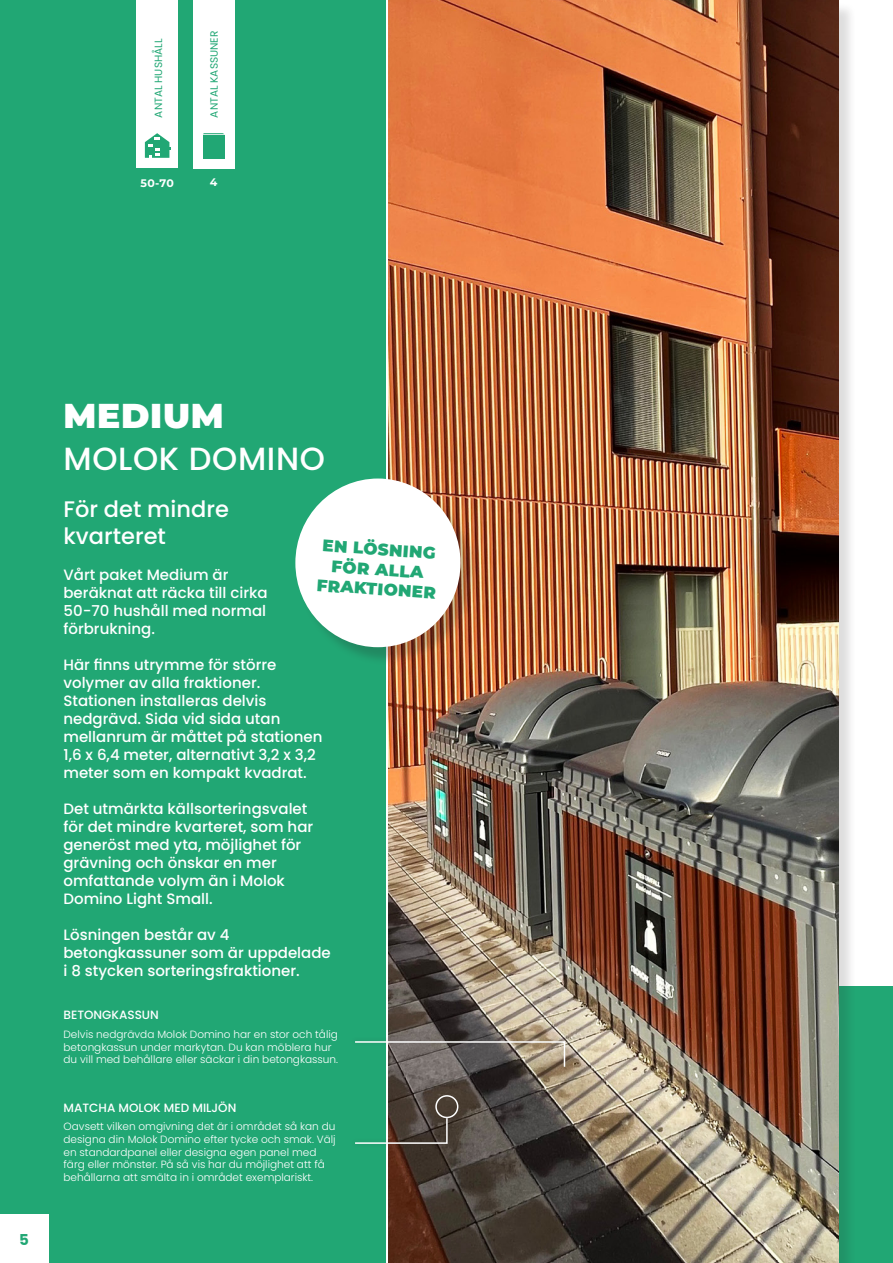
<style>
.page{position:relative;width:893px;height:1263px;background:#fff}
.page>*{position:absolute;margin:0;border:0;box-sizing:border-box;transform-origin:0 0}
.t1{font:900 34.5px "Montserrat";letter-spacing:.02em;color:#fff}
.t2{font:500 32.1px "Poppins";letter-spacing:.02em;color:#fff}
.t3{font:500 22.5px "Poppins";color:#fff}
.t4{font:900 16.65px/20px "Montserrat";color:#21a774;text-align:center}
.t5{font:500 15px/18px "Poppins";color:#fff}
.t6{font:700 15px "Poppins";color:#21a774}
.t7{font:500 12px "Poppins";color:#fff}
.t8{font:700 10.95px "Montserrat";color:#fff}
.t9{font:300 10.5px/12.6px "Poppins";color:#fff}
.t10{font:10.5px "Poppins";color:#21a774}
</style>
<div class="page">
<div style="left:839px;top:986px;width:54px;height:277px;background:#21a774"></div>
<div style="left:0;top:0;width:386px;height:1263px;background:#21a774"></div>
<div style="left:0;top:1215px;width:48px;height:48px;background:#fff"></div>
<div style="left:391px;top:2px;width:466px;height:1261px;background:#231f20;opacity:.15"></div>
<img style="left:388px;top:0;width:450px;height:1263px">
<div style="left:136px;top:0;width:42px;height:168px;background:#fff"></div>
<div style="left:193px;top:0;width:41px;height:168px;background:#fff"></div>
<svg style="left:145px;top:133px;width:26px;height:25px"></svg>
<div style="left:203px;top:135px;width:7px;height:8px;background:#21a774"></div>
<div style="left:211px;top:135px;width:14px;height:8px;background:#21a774"></div>
<div style="left:203px;top:144px;width:22px;height:15px;background:#21a774"></div>
<svg style="left:203px;top:133px;width:21px;height:1px"></svg>
<div style="left:298px;top:481px;width:181px;height:185px;background:#231f20;opacity:.22"></div>
<div style="left:295px;top:478px;width:166px;height:169px;background:#fff;border-radius:50%"></div>
<div style="left:431px;top:1091px;width:32px;height:32px;background:#231f20;opacity:.09"></div>
<div style="left:435px;top:1095px;width:23px;height:23px;border:2px solid #fff;border-radius:50%"></div>
<div style="left:351px;top:1114px;width:101px;height:34px;background:#231f20;opacity:.21"></div>
<svg style="left:354px;top:1117px;width:94px;height:27px"></svg>
<div style="left:351px;top:1036px;width:219px;height:35px;background:#231f20;opacity:.21"></div>
<svg style="left:354px;top:1040px;width:212px;height:28px"></svg>
<p class="t10" style="left:152px;top:118px;width:80px;rotate:-90deg">ANTAL HUSHÅLL</p>
<p class="t8" style="left:140px;top:175px;width:35px">50-70</p>
<p class="t10" style="left:208px;top:118px;width:88px;rotate:-90deg">ANTAL KASSUNER</p>
<p class="t8" style="left:210px;top:175px;width:9px">4</p>
<p class="t6" style="left:19px;top:1231px;width:11px">5</p>
<p class="t1" style="left:64px;top:390px;width:162px">MEDIUM</p>
<p class="t2" style="left:64px;top:440px;width:263px">MOLOK DOMINO</p>
<p class="t3" style="left:63px;top:496px;width:167px">För det mindre</p>
<p class="t3" style="left:63px;top:523px;width:104px">kvarteret</p>
<p class="t5" style="left:63px;top:565px;width:166px">Vårt paket Medium är</p>
<p class="t5" style="left:63px;top:583px;width:206px">beräknat att räcka till cirka</p>
<p class="t5" style="left:63px;top:601px;width:204px">50-70 hushåll med normal</p>
<p class="t5" style="left:63px;top:619px;width:93px">förbrukning.</p>
<p class="t5" style="left:63px;top:655px;width:215px">Här finns utrymme för större</p>
<p class="t5" style="left:63px;top:673px;width:260px">volymer av alla fraktioner.<br>Stationen installeras delvis nedgrävd. Sida vid sida utan mellanrum är måttet på stationen<br>1,6 x 6,4 meter, alternativt 3,2 x 3,2 meter som en kompakt kvadrat.</p>
<p class="t5" style="left:63px;top:799px;width:245px">Det utmärkta källsorteringsvalet</p>
<p class="t5" style="left:63px;top:817px;width:251px">för det mindre kvarteret, som har generöst med yta, möjlighet för grävning och önskar en mer</p>
<p class="t5" style="left:63px;top:871px;width:223px">omfattande volym än i Molok</p>
<p class="t5" style="left:63px;top:889px;width:151px">Domino Light Small.</p>
<p class="t5" style="left:63px;top:925px;width:167px">Lösningen består av 4</p>
<p class="t5" style="left:63px;top:943px;width:269px">betongkassuner som är uppdelade i 8 stycken sorteringsfraktioner.</p>
<p class="t4" style="left:323px;top:534px;width:115px;rotate:4deg">EN LÖSNING</p>
<p class="t4" style="left:319px;top:554px;width:121px;rotate:4deg">FÖR ALLA<br>FRAKTIONER</p>
<p class="t7" style="left:64px;top:1008px;width:97px">BETONGKASSUN</p>
<p class="t9" style="left:64px;top:1028px;width:276px">Delvis nedgrävda Molok Domino har en stor och tålig betongkassun under markytan. Du kan möblera hur du vill med behållare eller säckar i din betongkassun.</p>
<p class="t7" style="left:64px;top:1101px;width:174px">MATCHA MOLOK MED MILJÖN</p>
<p class="t9" style="left:64px;top:1120px;width:274px">Oavsett vilken omgivning det är i området så kan du designa din Molok Domino efter tycke och smak. Välj en standardpanel eller designa egen panel med färg eller mönster. På så vis har du möjlighet att få behållarna att smälta in i området exemplariskt.</p>
</div>
